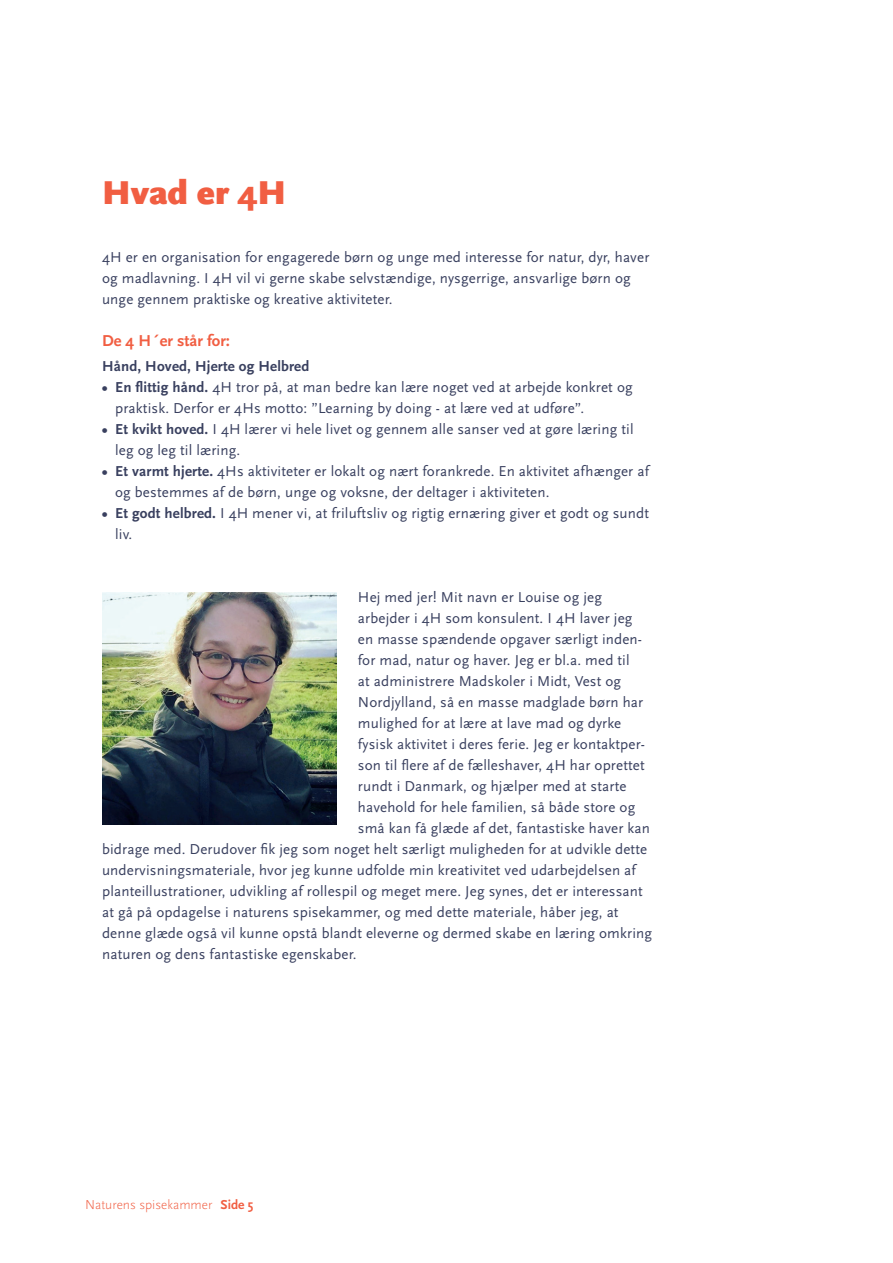
<style>
.page{position:relative;width:893px;height:1263px;background:#fff}
.page>*{position:absolute;margin:0;border:0;box-sizing:border-box;transform-origin:0 0}
.t1{font:900 34.5px "Scala Sans OT";color:#f15e42}
.t2{font:700 16.5px "Scala Sans OT";color:#f15e42}
.t3{font:15px/21px "Scala Sans OT";letter-spacing:.01em;color:#39405f}
.t4{font:700 15px "Scala Sans OT";letter-spacing:.01em;color:#39405f}
.t5{font:300 13.5px "Scala Sans OT";color:#f15e42}
.s1{font-weight:700}
</style>
<div class="page">
<img style="left:102px;top:593px;width:235px;height:232px">
<h1 class="t1" style="left:102px;top:173px;width:186px">Hvad er 4H</h1>
<p class="t3" style="left:102px;top:247px;width:549px">4H er en organisation for engagerede børn og unge med interesse for natur, dyr, haver og madlavning. I 4H vil vi gerne skabe selvstændige, nysgerrige, ansvarlige børn og unge gennem praktiske og kreative aktiviteter.</p>
<p class="t2" style="left:102px;top:331px;width:130px">De 4 H´er står for:</p>
<p class="t4" style="left:102px;top:358px;width:209px">Hånd, Hoved, Hjerte og Helbred</p>
<p class="t3" style="left:115px;top:377px;width:519px;text-indent:-13px"><span class="s1">• En flittig hånd.</span> 4H tror på, at man bedre kan lære noget ved at arbejde konkret og praktisk. Derfor er 4Hs motto: ”Learning by doing - at lære ved at udføre”.</p>
<p class="t3" style="left:115px;top:419px;width:520px;text-indent:-13px"><span class="s1">• Et kvikt hoved.</span> I 4H lærer vi hele livet og gennem alle sanser ved at gøre læring til leg og leg til læring.</p>
<p class="t3" style="left:115px;top:461px;width:535px;text-indent:-13px"><span class="s1">• Et varmt hjerte.</span> 4Hs aktiviteter er lokalt og nært forankrede. En aktivitet afhænger af og bestemmes af de børn, unge og voksne, der deltager i aktiviteten.</p>
<p class="t3" style="left:115px;top:503px;width:535px;text-indent:-13px"><span class="s1">• Et godt helbred.</span> I 4H mener vi, at friluftsliv og rigtig ernæring giver et godt og sundt liv.</p>
<p class="t3" style="left:358px;top:587px;width:246px">Hej med jer! Mit navn er Louise og jeg</p>
<p class="t3" style="left:358px;top:608px;width:276px">arbejder i 4H som konsulent. I 4H laver jeg</p>
<p class="t3" style="left:358px;top:629px;width:286px">en masse spændende opgaver særligt inden-</p>
<p class="t3" style="left:358px;top:650px;width:273px">for mad, natur og haver. Jeg er bl.a. med til</p>
<p class="t3" style="left:358px;top:671px;width:265px">at administrere Madskoler i Midt, Vest og</p>
<p class="t3" style="left:358px;top:692px;width:287px">Nordjylland, så en masse madglade børn har</p>
<p class="t3" style="left:358px;top:713px;width:265px">mulighed for at lære at lave mad og dyrke</p>
<p class="t3" style="left:358px;top:734px;width:289px">fysisk aktivitet i deres ferie. Jeg er kontaktper-</p>
<p class="t3" style="left:358px;top:755px;width:288px">son til flere af de fælleshaver, 4H har oprettet</p>
<p class="t3" style="left:358px;top:776px;width:270px">rundt i Danmark, og hjælper med at starte</p>
<p class="t3" style="left:358px;top:797px;width:279px">havehold for hele familien, så både store og</p>
<p class="t3" style="left:358px;top:818px;width:293px">små kan få glæde af det, fantastiske haver kan</p>
<p class="t3" style="left:102px;top:839px;width:547px">bidrage med. Derudover fik jeg som noget helt særligt muligheden for at udvikle dette</p>
<p class="t3" style="left:102px;top:860px;width:535px">undervisningsmateriale, hvor jeg kunne udfolde min kreativitet ved udarbejdelsen af</p>
<p class="t3" style="left:102px;top:881px;width:542px">planteillustrationer, udvikling af rollespil og meget mere. Jeg synes, det er interessant</p>
<p class="t3" style="left:102px;top:902px;width:518px">at gå på opdagelse i naturens spisekammer, og med dette materiale, håber jeg, at</p>
<p class="t3" style="left:102px;top:923px;width:552px">denne glæde også vil kunne opstå blandt eleverne og dermed skabe en læring omkring</p>
<p class="t3" style="left:102px;top:944px;width:256px">naturen og dens fantastiske egenskaber.</p>
<p class="t5" style="left:85px;top:1198px;width:170px">Naturens spisekammer <span class="s1">Side 5</span></p>
</div>
